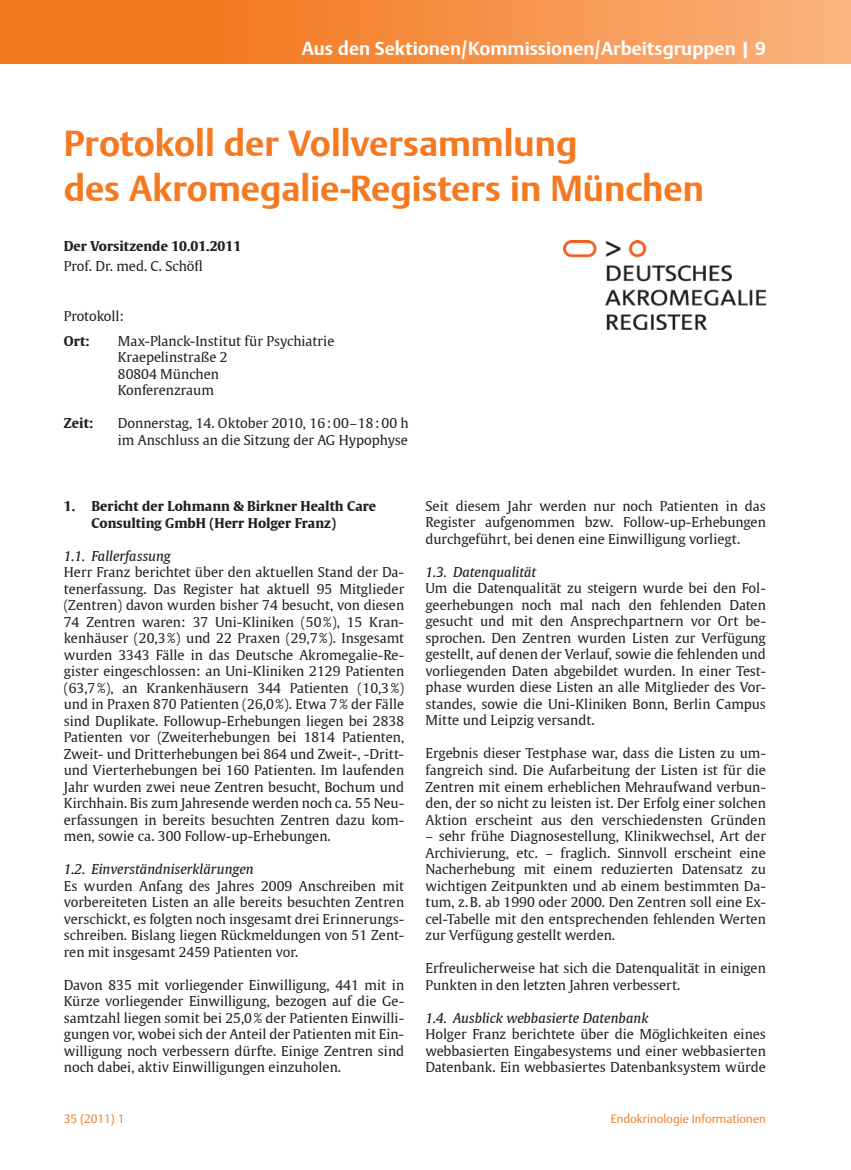
<style>
.page{position:relative;width:851px;height:1170px;background:#fff}
.page>*{position:absolute;margin:0;border:0;box-sizing:border-box;transform-origin:0 0}
.t1{font:700 36px/45px "Thieme Argo 2008";color:#f47921}
.t2{font:700 18.75px "Thieme Argo 2008";color:#fff}
.t3{font:13.5px/16.5px "Thieme Gulliver 2008";color:#231f20;text-align:justify}
.t4{font:700 13.5px/16.5px "Thieme Gulliver 2008";color:#231f20}
.t5{font:italic 13.5px "Thieme Gulliver 2008";color:#231f20}
.t6{font:300 12px "Thieme Argo 2008";color:#f47921}
</style>
<div class="page">
<svg style="left:0;top:0;width:850px;height:64px;background:#f68e43"></svg>
<img style="left:563px;top:240px;width:202px;height:90px">
<h2 class="t2" style="left:302px;top:36px;width:465px">Aus den Sektionen/Kommissionen/Arbeitsgruppen | 9</h2>
<h1 class="t1" style="left:64px;top:120px;width:641px">Protokoll der Vollversammlung<br>des Akromegalie-Registers in München</h1>
<p class="t4" style="left:64px;top:236px;width:179px">Der Vorsitzende 10.01.2011</p>
<p class="t3" style="left:64px;top:257px;width:141px">Prof. Dr. med. C. Schöfl</p>
<p class="t3" style="left:64px;top:307px;width:62px">Protokoll:</p>
<p class="t4" style="left:64px;top:332px;width:27px">Ort:</p>
<p class="t3" style="left:118px;top:332px;width:218px;text-align:left">Max-Planck-Institut für Psychiatrie<br>Kraepelinstraße 2<br>80804 München<br>Konferenzraum</p>
<p class="t4" style="left:64px;top:414px;width:31px">Zeit:</p>
<p class="t3" style="left:118px;top:414px;width:292px">Donnerstag, 14. Oktober 2010, 16:00–18:00 h im Anschluss an die Sitzung der AG Hypophyse</p>
<p class="t4" style="left:91px;top:497px;width:286px;text-indent:-28px">1. Bericht der Lohmann &amp; Birkner Health Care<br>Consulting GmbH (Herr Holger Franz)</p>
<p class="t5" style="left:64px;top:545px;width:109px">1.1. Fallerfassung</p>
<p class="t3" style="left:64px;top:563px;width:342px">Herr Franz berichtet über den aktuellen Stand der Da&shy;tenerfassung. Das Register hat aktuell 95 Mitglieder (Zentren) davon wurden bisher 74 besucht, von diesen 74 Zentren waren: 37 Uni-Kliniken (50%), 15 Kran&shy;kenhäuser (20,3%) und 22 Praxen (29,7%). Insgesamt wurden 3343 Fälle in das Deutsche Akromegalie-Re&shy;gister eingeschlossen: an Uni-Kliniken 2129 Patienten (63,7%), an Krankenhäusern 344 Patienten (10,3%) und in Praxen 870 Patienten (26,0%). Etwa 7% der Fälle sind Duplikate. Followup-Erhebungen liegen bei 2838<br>Patienten vor (Zweiterhebungen bei 1814 Patienten, Zweit- und Dritterhebungen bei 864 und Zweit-, -Dritt&shy;und Vierterhebungen bei 160 Patienten. Im laufenden Jahr wurden zwei neue Zentren besucht, Bochum und Kirchhain. Bis zum Jahresende werden noch ca. 55 Neu&shy;erfassungen in bereits besuchten Zentren dazu kom&shy;men, sowie ca. 300 Follow-up-Erhebungen.</p>
<p class="t5" style="left:64px;top:858px;width:191px">1.2. Einverständniserklärungen</p>
<p class="t3" style="left:64px;top:876px;width:342px">Es wurden Anfang des Jahres 2009 Anschreiben mit vorbereiteten Listen an alle bereits besuchten Zentren verschickt, es folgten noch insgesamt drei Erinnerungs&shy;schreiben. Bislang liegen Rückmeldungen von 51 Zent&shy;ren mit insgesamt 2459 Patienten vor.</p>
<p class="t3" style="left:64px;top:975px;width:342px">Davon 835 mit vorliegender Einwilligung, 441 mit in Kürze vorliegender Einwilligung, bezogen auf die Ge&shy;samtzahl liegen somit bei 25,0% der Patienten Einwilli&shy;gungen vor, wobei sich der Anteil der Patienten mit Ein&shy;willigung noch verbessern dürfte. Einige Zentren sind noch dabei, aktiv Einwilligungen einzuholen.</p>
<p class="t3" style="left:425px;top:497px;width:342px">Seit diesem Jahr werden nur noch Patienten in das Register aufgenommen bzw. Follow-up-Erhebungen durchgeführt, bei denen eine Einwilligung vorliegt.</p>
<p class="t5" style="left:425px;top:561px;width:112px">1.3. Datenqualität</p>
<p class="t3" style="left:425px;top:579px;width:342px">Um die Datenqualität zu steigern wurde bei den Fol&shy;geerhebungen noch mal nach den fehlenden Daten gesucht und mit den Ansprechpartnern vor Ort be&shy;sprochen. Den Zentren wurden Listen zur Verfügung gestellt, auf denen der Verlauf, sowie die fehlenden und vorliegenden Daten abgebildet wurden. In einer Test&shy;phase wurden diese Listen an alle Mitglieder des Vor&shy;standes, sowie die Uni-Kliniken Bonn, Berlin Campus Mitte und Leipzig versandt.</p>
<p class="t3" style="left:425px;top:744px;width:342px">Ergebnis dieser Testphase war, dass die Listen zu um&shy;fangreich sind. Die Aufarbeitung der Listen ist für die Zentren mit einem erheblichen Mehraufwand verbun&shy;den, der so nicht zu leisten ist. Der Erfolg einer solchen Aktion erscheint aus den verschiedensten Gründen</p>
<p class="t3" style="left:425px;top:827px;width:342px">– sehr frühe Diagnosestellung, Klinikwechsel, Art der Archivierung, etc. – fraglich. Sinnvoll erscheint eine Nacherhebung mit einem reduzierten Datensatz zu wichtigen Zeitpunkten und ab einem bestimmten Da&shy;tum, z.B. ab 1990 oder 2000. Den Zentren soll eine Ex&shy;cel-Tabelle mit den entsprechenden fehlenden Werten zur Verfügung gestellt werden.</p>
<p class="t3" style="left:425px;top:959px;width:342px">Erfreulicherweise hat sich die Datenqualität in einigen<br>Punkten in den letzten Jahren verbessert.</p>
<p class="t5" style="left:425px;top:1007px;width:224px">1.4. Ausblick webbasierte Datenbank</p>
<p class="t3" style="left:425px;top:1025px;width:342px">Holger Franz berichtete über die Möglichkeiten eines webbasierten Eingabesystems und einer webbasierten Datenbank. Ein webbasiertes Datenbanksystem würde</p>
<p class="t6" style="left:64px;top:1110px;width:62px">35 (2011) 1</p>
<p class="t6" style="left:610px;top:1110px;width:157px">Endokrinologie Informationen</p>
</div>
